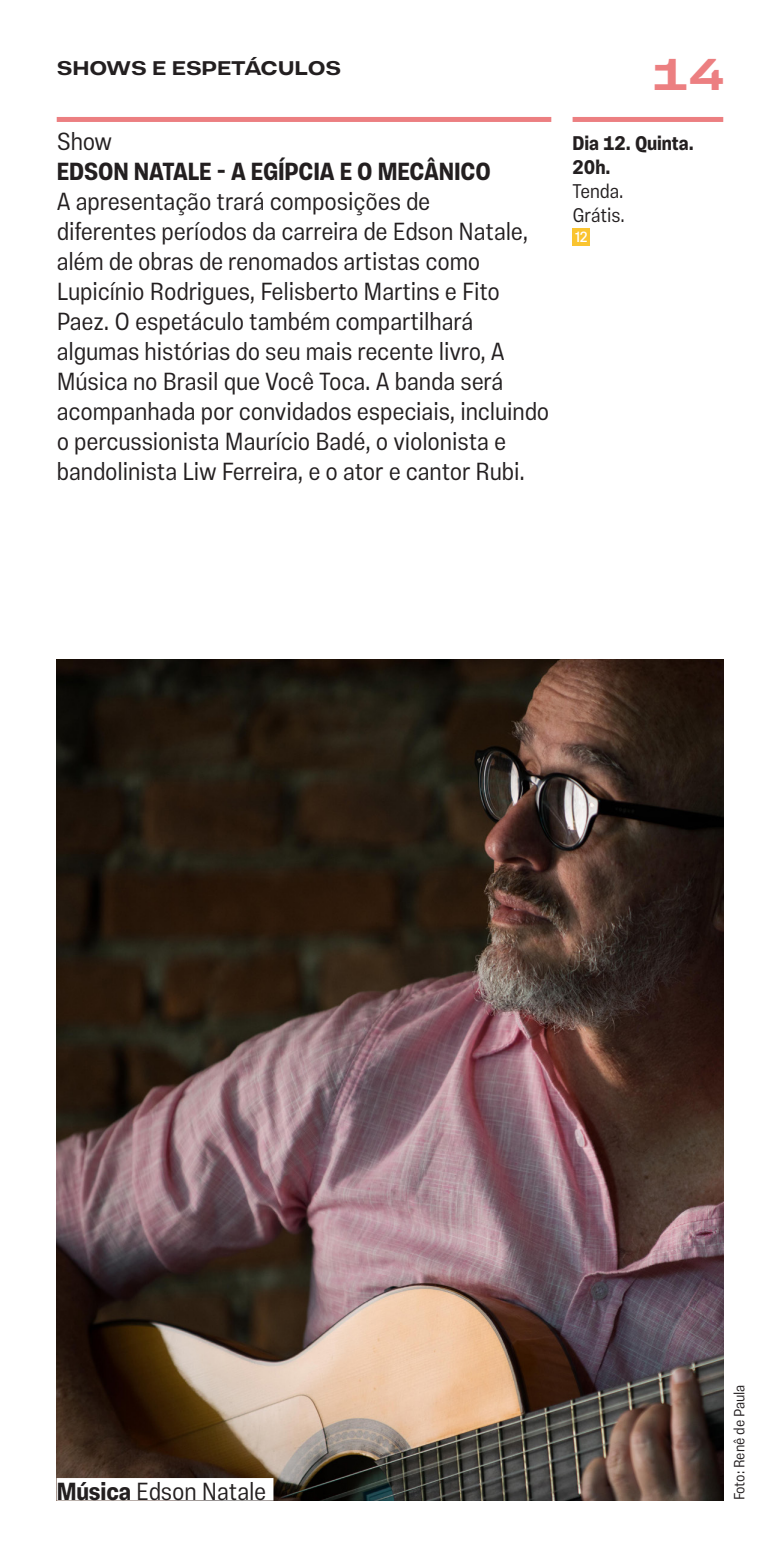
<style>
.page{position:relative;width:780px;height:1560px;background:#fff}
.page>*{position:absolute;margin:0;border:0;box-sizing:border-box;transform-origin:0 0}
.t1{font:700 45px "Vinila Extended";color:#ec7f81}
.sinopse{font:300 25px/30px "Vinila Condensed";letter-spacing:-.005em;color:#231f20}
.titulo{font:700 25px "Vinila Condensed";letter-spacing:-.005em;color:#231f20}
.legenda__texto{font:300 25px "Vinila Condensed";letter-spacing:-.005em;color:#231f20}
.formato__linha2pt{font:300 25px "Vinila Condensed";color:#231f20}
.chapeu{font:700 20px "Vinila Extended";letter-spacing:-.005em;color:#231f20}
.servico__data__linha2pt{font:700 20px/24px "Vinila Condensed";letter-spacing:-.005em;color:#231f20}
.servico__texto{font:300 20px "Vinila Condensed";letter-spacing:-.005em;color:#231f20}
.legenda__credito{font:300 15px "Vinila Condensed";letter-spacing:-.005em;color:#231f20}
.classificacao{font:15px "Vinila Condensed";color:#fff}
.s1{font-weight:700}
</style>
<div class="page">
<div style="left:57px;top:117px;width:494px;height:5px;background:#ec7f81"></div>
<div style="left:572px;top:117px;width:151px;height:5px;background:#ec7f81"></div>
<div style="left:572px;top:228px;width:18px;height:18px;background:#fac430"></div>
<img style="left:57px;top:660px;width:666px;height:840px">
<div style="left:57px;top:1477px;width:216px;height:23px;background:#fff"></div>
<p class="chapeu" style="left:57px;top:56px;width:286px">SHOWS E ESPETÁCULOS</p>
<h1 class="t1" style="left:651px;top:47px;width:75px">14</h1>
<p class="formato__linha2pt" style="left:57px;top:126px;width:57px">Show</p>
<p class="titulo" style="left:57px;top:156px;width:435px">EDSON NATALE - A EGÍPCIA E O MECÂNICO</p>
<p class="sinopse" style="left:57px;top:186px;width:494px">A apresentação trará composições de<br>diferentes períodos da carreira de Edson Natale, além de obras de renomados artistas como Lupicínio Rodrigues, Felisberto Martins e Fito Paez. O espetáculo também compartilhará algumas histórias do seu mais recente livro, A Música no Brasil que Você Toca. A banda será acompanhada por convidados especiais, incluindo o percussionista Maurício Badé, o violonista e bandolinista Liw Ferreira, e o ator e cantor Rubi.</p>
<p class="servico__data__linha2pt" style="left:572px;top:131px;width:123px">Dia 12. Quinta.<br>20h.</p>
<p class="servico__texto" style="left:572px;top:179px;width:52px">Tenda.</p>
<p class="servico__texto" style="left:572px;top:203px;width:54px">Grátis.</p>
<p class="classificacao" style="left:575px;top:228px;width:14px">12</p>
<p class="legenda__texto" style="left:57px;top:1476px;width:211px"><span class="s1">Música</span> Edson Natale</p>
<p class="legenda__credito" style="left:730px;top:1500px;width:117px;rotate:-90deg">Foto: Renê de Paula</p>
</div>
